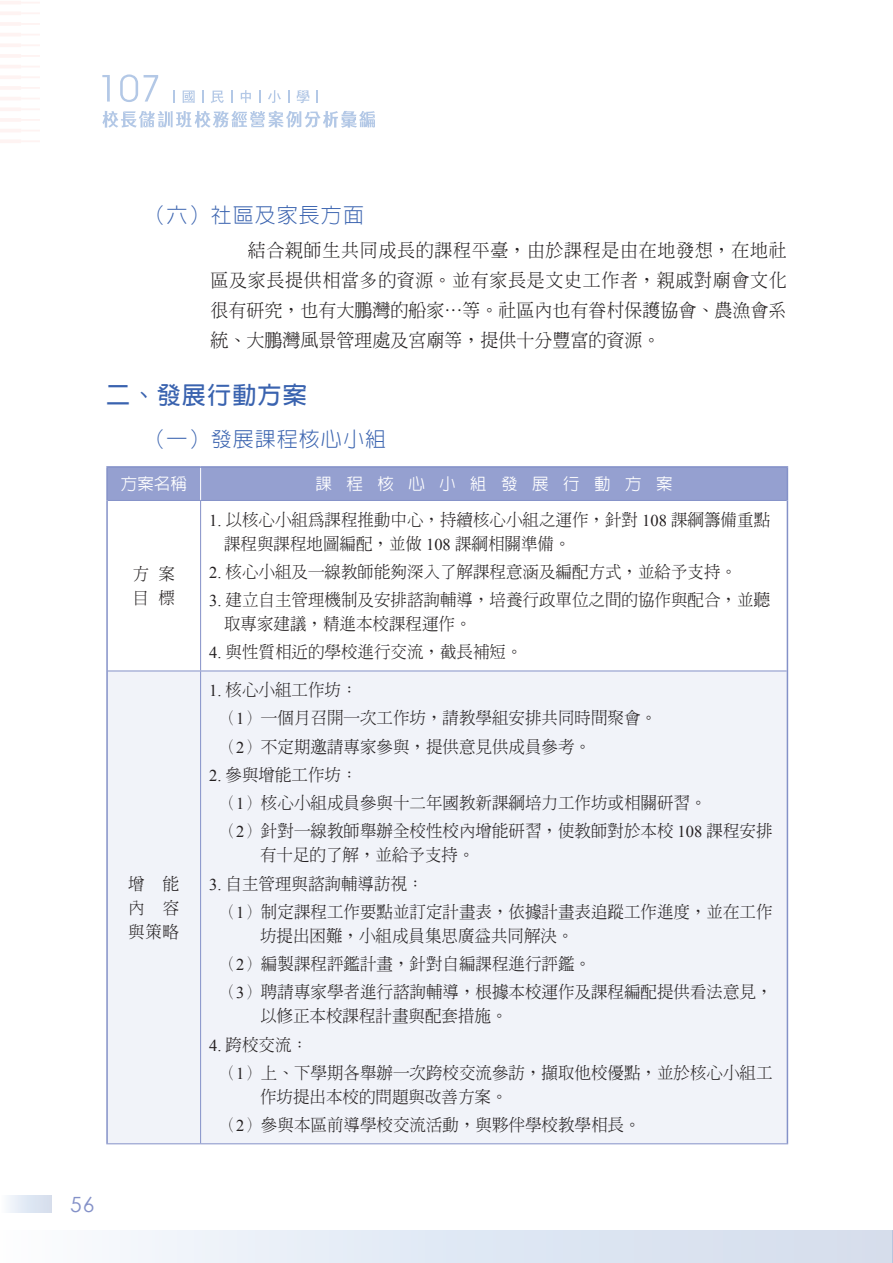
<style>
.page{position:relative;width:893px;height:1263px;background:#fff}
.page>*{position:absolute;margin:0;border:0;box-sizing:border-box;transform-origin:0 0}
.t1{font:700 24px "AR Hei B5";letter-spacing:.05em;color:#3a63af}
.t2{font:300 21px "AR Hei B5";letter-spacing:.05em;color:#3a63af}
.t3{font:21px "Century Gothic";color:#8491c8}
.t4{font:300 18px/30px "AR Ming B5";color:#231f20;text-align:justify}
.t5{font:300 16.5px/28.2px "AR Ming B5";color:#231f20}
.t6{font:500 16.5px "AR Hei B5";letter-spacing:.875em;color:#fff}
.s1{font-family:"Times New Roman";font-weight:400}
</style>
<div class="page">
<svg style="left:174px;top:90px;width:1px;height:13px"></svg>
<svg style="left:183px;top:91px;width:12px;height:12px"></svg>
<svg style="left:202px;top:90px;width:1px;height:13px"></svg>
<svg style="left:211px;top:91px;width:13px;height:12px"></svg>
<svg style="left:231px;top:90px;width:1px;height:13px"></svg>
<svg style="left:241px;top:90px;width:10px;height:13px"></svg>
<svg style="left:260px;top:90px;width:1px;height:13px"></svg>
<svg style="left:268px;top:90px;width:13px;height:13px"></svg>
<svg style="left:288px;top:90px;width:1px;height:13px"></svg>
<svg style="left:297px;top:90px;width:12px;height:13px"></svg>
<svg style="left:317px;top:90px;width:1px;height:13px"></svg>
<svg style="left:102px;top:111px;width:273px;height:17px"></svg>
<svg style="left:102px;top:75px;width:8px;height:27px"></svg>
<svg style="left:120px;top:74px;width:39px;height:28px"></svg>
<div style="left:0;top:1230px;width:893px;height:33px;background:linear-gradient(to right,#f8fbfe,#d0dbeb)"></div>
<div style="left:0;top:1195px;width:52px;height:18px;background:linear-gradient(to right,#f8fbfe,#d2dcec)"></div>
<hr style="left:892px;top:1230px;width:1px;height:33px;background:#b9c5dd">
<hr style="left:0;top:139px;width:21px;height:4px;background:#fef3f2">
<hr style="left:0;top:129px;width:21px;height:3px;background:#fac5be">
<hr style="left:0;top:118px;width:21px;height:4px;background:#fef3f2">
<hr style="left:0;top:107px;width:21px;height:4px;background:#fef3f2">
<hr style="left:0;top:97px;width:21px;height:3px;background:#fac5be">
<hr style="left:0;top:86px;width:21px;height:4px;background:#fef3f2">
<hr style="left:0;top:75px;width:21px;height:4px;background:#fef3f2">
<hr style="left:0;top:65px;width:21px;height:3px;background:#fac5be">
<hr style="left:0;top:54px;width:21px;height:4px;background:#fef3f2">
<hr style="left:0;top:43px;width:21px;height:4px;background:#fef3f2">
<hr style="left:0;top:33px;width:21px;height:3px;background:#fac5be">
<hr style="left:0;top:22px;width:21px;height:4px;background:#fef3f2">
<hr style="left:0;top:11px;width:21px;height:4px;background:#fef3f2">
<hr style="left:0;top:1px;width:21px;height:3px;background:#fac5be">
<svg style="left:21px;top:141px;width:18px;height:1px"></svg>
<svg style="left:21px;top:130px;width:18px;height:1px"></svg>
<svg style="left:21px;top:119px;width:18px;height:2px"></svg>
<svg style="left:21px;top:109px;width:18px;height:1px"></svg>
<svg style="left:21px;top:98px;width:18px;height:1px"></svg>
<svg style="left:21px;top:87px;width:18px;height:2px"></svg>
<svg style="left:21px;top:77px;width:18px;height:1px"></svg>
<svg style="left:21px;top:66px;width:18px;height:1px"></svg>
<svg style="left:21px;top:55px;width:18px;height:2px"></svg>
<svg style="left:21px;top:45px;width:18px;height:1px"></svg>
<svg style="left:21px;top:34px;width:18px;height:1px"></svg>
<svg style="left:21px;top:23px;width:18px;height:2px"></svg>
<svg style="left:21px;top:13px;width:18px;height:1px"></svg>
<svg style="left:21px;top:2px;width:18px;height:1px"></svg>
<div style="left:108px;top:468px;width:679px;height:32px;background:#95a0d0"></div>
<div style="left:108px;top:672px;width:679px;height:471px;background:#f1f3f9"></div>
<hr style="left:200px;top:501px;width:1px;height:170px;background:#8491c8">
<hr style="left:108px;top:671px;width:93px;height:1px;background:#8491c8">
<hr style="left:201px;top:671px;width:586px;height:1px;background:#8491c8">
<hr style="left:200px;top:671px;width:1px;height:472px;background:#8491c8">
<hr style="left:200px;top:468px;width:1px;height:32px;background:#fff">
<hr style="left:108px;top:500px;width:93px;height:1px;background:#8491c8">
<hr style="left:201px;top:500px;width:586px;height:1px;background:#8491c8">
<hr style="left:106px;top:1143px;width:95px;height:1px;background:#8491c8">
<hr style="left:201px;top:1143px;width:587px;height:1px;background:#8491c8">
<hr style="left:106px;top:500px;width:2px;height:171px;background:#8491c8">
<hr style="left:787px;top:500px;width:1px;height:171px;background:#8491c8">
<hr style="left:106px;top:671px;width:2px;height:472px;background:#8491c8">
<hr style="left:787px;top:671px;width:1px;height:472px;background:#8491c8">
<hr style="left:106px;top:466px;width:95px;height:2px;background:#8491c8">
<hr style="left:106px;top:468px;width:2px;height:32px;background:#8491c8">
<hr style="left:201px;top:466px;width:587px;height:2px;background:#8491c8">
<hr style="left:787px;top:468px;width:1px;height:32px;background:#8491c8">
<p class="t2" style="left:145px;top:204px;width:221px">（六）社區及家長方面</p>
<p class="t4" style="left:210px;top:235px;width:578px;text-indent:37px">結合親師生共同成長的課程平臺，由於課程是由在地發想，在地社區及家長提供相當多的資源。並有家長是文史工作者，親戚對廟會文化很有研究，也有大鵬灣的船家⋯等。社區內也有眷村保護協會、農漁會系統、大鵬灣風景管理處及宮廟等，提供十分豐富的資源。</p>
<h1 class="t1" style="left:106px;top:382px;width:202px">二、發展行動方案</h1>
<p class="t2" style="left:145px;top:428px;width:243px">（一）發展課程核心小組</p>
<p class="t6" style="left:121px;top:475px;width:67px">方案名稱</p>
<p class="t6" style="left:315px;top:475px;width:359px">課程核心小組發展行動方案</p>
<p class="t5" style="left:133px;top:562px;width:44px;line-height:24px">方案目標</p>
<p class="t5" style="left:128px;top:871px;width:53px;line-height:24px;text-align:justify">增 能內 容與策略</p>
<p class="t5" style="left:224px;top:507px;width:548px;line-height:24px;text-indent:-15px"><span class="s1">1.</span> 以核心小組為課程推動中心，持續核心小組之運作，針對 <span class="s1">108</span> 課綱籌備重點課程與課程地圖編配，並做 <span class="s1">108</span> 課綱相關準備。</p>
<p class="t5" style="left:209px;top:557px;width:529px"><span class="s1">2.</span> 核心小組及一線教師能夠深入了解課程意涵及編配方式，並給予支持。</p>
<p class="t5" style="left:224px;top:588px;width:548px;line-height:24px;text-indent:-15px"><span class="s1">3.</span> 建立自主管理機制及安排諮詢輔導，培養行政單位之間的協作與配合，並聽取專家建議，精進本校課程運作。</p>
<p class="t5" style="left:209px;top:638px;width:315px"><span class="s1">4.</span> 與性質相近的學校進行交流，截長補短。</p>
<p class="t5" style="left:220px;top:676px;width:439px;text-indent:-11px"><span class="s1">1.</span> 核心小組工作坊：<br>（<span class="s1">1</span>）一個月召開一次工作坊，請教學組安排共同時間聚會。（<span class="s1">2</span>）不定期邀請專家參與，提供意見供成員參考。</p>
<p class="t5" style="left:220px;top:760px;width:554px;text-indent:-11px"><span class="s1">2.</span> 參與增能工作坊：<br>（<span class="s1">1</span>）核心小組成員參與十二年國教新課綱培力工作坊或相關研習。<br>（<span class="s1">2</span>）針對一線教師舉辦全校性校內增能研習，使教師對於本校 <span class="s1">108</span> 課程安排</p>
<p class="t5" style="left:260px;top:841px;width:216px">有十足的了解，並給予支持。</p>
<p class="t5" style="left:220px;top:869px;width:554px;text-indent:-11px"><span class="s1">3.</span> 自主管理與諮詢輔導訪視：<br>（<span class="s1">1</span>）制定課程工作要點並訂定計畫表，依據計畫表追蹤工作進度，並在工作</p>
<p class="t5" style="left:220px;top:921px;width:554px;text-indent:40px">坊提出困難，小組成員集思廣益共同解決。<br>（<span class="s1">2</span>）編製課程評鑑計畫，針對自編課程進行評鑑。<br>（<span class="s1">3</span>）聘請專家學者進行諮詢輔導，根據本校運作及課程編配提供看法意見，</p>
<p class="t5" style="left:260px;top:1002px;width:249px">以修正本校課程計畫與配套措施。</p>
<p class="t5" style="left:220px;top:1030px;width:554px;text-indent:-11px"><span class="s1">4.</span> 跨校交流：<br>（<span class="s1">1</span>）上、下學期各舉辦一次跨校交流參訪，擷取他校優點，並於核心小組工</p>
<p class="t5" style="left:220px;top:1082px;width:422px;text-indent:40px">作坊提出本校的問題與改善方案。<br>（<span class="s1">2</span>）參與本區前導學校交流活動，與夥伴學校教學相長。</p>
<p class="t3" style="left:70px;top:1190px;width:26px">56</p>
</div>
